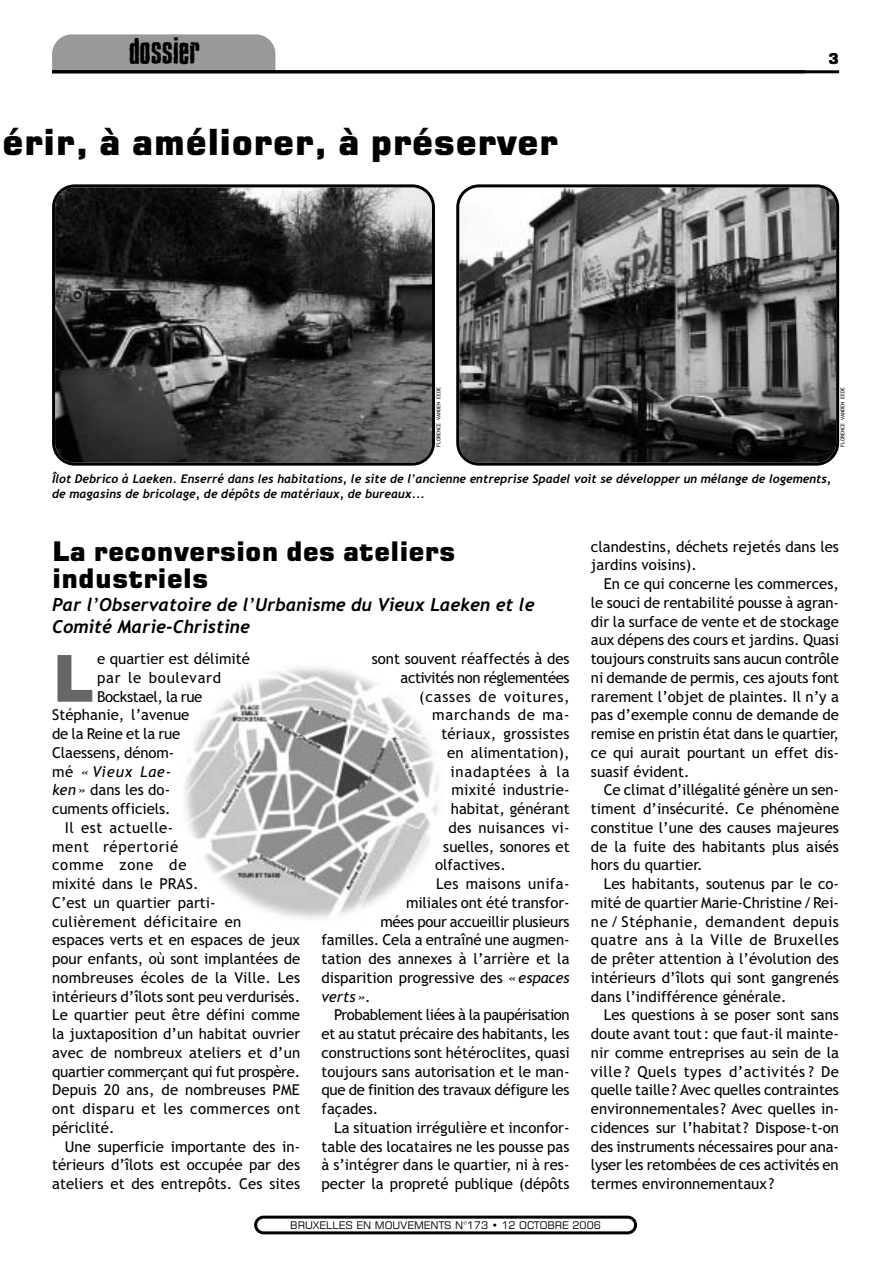
<style>
.page{position:relative;width:893px;height:1263px;background:#fff}
.page>*{position:absolute;margin:0;border:0;box-sizing:border-box;transform-origin:0 0}
.t1{font:64.2px "Square 721 Blk";color:#666}
.t2{font:36px "Square 721 Blk";color:#000}
.t3{font:36px "Blue Cake";letter-spacing:-.01em;color:#000}
.t4{font:27px/27px "Square 721 Blk";color:#000}
.t5{font:italic 700 18px/22.5px "Trebuchet";color:#000}
.t6{font:15px/18.8px "Trebuchet MS";color:#000;text-align:justify}
.t7{font:15px "Trebuchet MS";letter-spacing:-.02em;color:#000}
.t8{font:15px "Trebuchet MS";letter-spacing:-.03em;color:#000}
.t9{font:15px "Trebuchet MS";letter-spacing:.05em;color:#000}
.t10{font:15px "Trebuchet MS";letter-spacing:.03em;color:#000}
.t11{font:15px "Trebuchet MS";letter-spacing:.025em;color:#000}
.t12{font:15px "Trebuchet MS";letter-spacing:.045em;color:#000}
.t13{font:italic 15px "Trebuchet MS";letter-spacing:.035em;color:#000}
.t14{font:15px "Trebuchet MS";letter-spacing:-.025em;color:#000}
.t15{font:15px "Square 721 Blk";color:#000}
.t16{font:italic 700 12px/15px "Trebuchet";color:#000}
.t17{font:10.5px "Square 721 BT";color:#000}
.t18{font:5.25px "Trebuchet MS";color:#000}
.s1{font-style:normal}
.s2{font-style:italic}
</style>
<div class="page">
<div style="left:52px;top:34px;width:223px;height:75px;background:#999;border-radius:20px"></div>
<div style="left:52px;top:72px;width:223px;height:56px;background:#fff"></div>
<hr style="left:52px;top:70px;width:787px;height:3px;background:#000">
<div style="left:254px;top:1216px;width:383px;height:18px;border:3px solid #000;border-radius:8px"></div>
<img style="left:184px;top:667px;width:255px;height:252px">
<img style="left:55px;top:187px;width:377px;height:276px;border-radius:20px">
<div style="left:52px;top:184px;width:383px;height:282px;border:3px solid #000;border-radius:21px"></div>
<img style="left:459px;top:187px;width:377px;height:276px;border-radius:20px">
<div style="left:456px;top:184px;width:383px;height:282px;border:3px solid #000;border-radius:21px"></div>
<h2 class="t3" style="left:128px;top:38px;width:72px">dossier</h2>
<h2 class="t2" style="left:2px;top:129px;width:557px">érir, à améliorer, à préserver</h2>
<p class="t15" style="left:828px;top:54px;width:12px">3</p>
<p class="t18" style="left:436px;top:447px;width:61px;rotate:-90deg">FLORENCE VANDEN EEDE</p>
<p class="t18" style="left:840px;top:447px;width:61px;rotate:-90deg">FLORENCE VANDEN EEDE</p>
<p class="t16" style="left:52px;top:473px;width:780px">Îlot Debrico à Laeken. Enserré dans les habitations, le site de l’ancienne entreprise Spadel voit se développer un mélange de logements, de magasins de bricolage, de dépôts de matériaux, de bureaux...</p>
<h3 class="t4" style="left:52px;top:540px;width:405px">La reconversion des ateliers industriels</h3>
<p class="t5" style="left:52px;top:595px;width:484px">Par l’Observatoire de l’Urbanisme du Vieux Laeken et le<br>Comité Marie-Christine</p>
<h1 class="t1" style="left:52px;top:655px;width:43px">L</h1>
<p class="t6" style="left:97px;top:651px;width:154px">e quartier est délimité</p>
<p class="t12" style="left:97px;top:672px;width:126px">par le boulevard</p>
<p class="t14" style="left:97px;top:691px;width:107px">Bockstael, la rue</p>
<p class="t6" style="left:52px;top:707px;width:139px">Stéphanie, l’avenue</p>
<p class="t6" style="left:52px;top:726px;width:130px">de la Reine et la rue</p>
<p class="t6" style="left:52px;top:745px;width:124px">Claessens, dénom-</p>
<p class="t13" style="left:52px;top:766px;width:121px"><span class="s1">mé</span> « Vieux Lae-</p>
<p class="t6" style="left:52px;top:782px;width:120px"><span class="s2">ken»</span> dans les do-</p>
<p class="t6" style="left:52px;top:801px;width:120px">cuments officiels.</p>
<p class="t10" style="left:65px;top:822px;width:110px">Il est actuelle-</p>
<p class="t9" style="left:52px;top:841px;width:128px">ment répertorié</p>
<p class="t9" style="left:52px;top:859px;width:136px">comme zone de</p>
<p class="t6" style="left:52px;top:876px;width:148px">mixité dans le PRAS.</p>
<p class="t6" style="left:52px;top:895px;width:165px">C’est un quartier parti-</p>
<p class="t11" style="left:52px;top:916px;width:191px">culièrement déficitaire en</p>
<p class="t6" style="left:52px;top:932px;width:249px">espaces verts et en espaces de jeux</p>
<p class="t6" style="left:52px;top:951px;width:249px">pour enfants, où sont implantées de</p>
<p class="t6" style="left:52px;top:970px;width:249px">nombreuses écoles de la Ville. Les</p>
<p class="t6" style="left:52px;top:988px;width:249px">intérieurs d’îlots sont peu verdurisés.</p>
<p class="t6" style="left:52px;top:1007px;width:249px">Le quartier peut être défini comme</p>
<p class="t6" style="left:52px;top:1026px;width:249px">la juxtaposition d’un habitat ouvrier</p>
<p class="t6" style="left:52px;top:1045px;width:250px">avec de nombreux ateliers et d’un</p>
<p class="t7" style="left:52px;top:1066px;width:250px">quartier commerçant qui fut prospère.</p>
<p class="t6" style="left:52px;top:1082px;width:249px">Depuis 20 ans, de nombreuses PME</p>
<p class="t10" style="left:52px;top:1103px;width:250px">ont disparu et les commerces ont</p>
<p class="t6" style="left:52px;top:1120px;width:64px">périclité.</p>
<p class="t6" style="left:65px;top:1138px;width:237px">Une superficie importante des in-</p>
<p class="t6" style="left:52px;top:1157px;width:249px">térieurs d’îlots est occupée par des</p>
<p class="t6" style="left:52px;top:1176px;width:250px">ateliers et des entrepôts. Ces sites</p>
<p class="t6" style="left:372px;top:651px;width:199px">sont souvent réaffectés à des</p>
<p class="t8" style="left:400px;top:672px;width:170px">activités non réglementées</p>
<p class="t9" style="left:419px;top:691px;width:152px">(casses de voitures,</p>
<p class="t12" style="left:432px;top:709px;width:139px">marchands de ma-</p>
<p class="t6" style="left:441px;top:726px;width:130px">tériaux, grossistes</p>
<p class="t6" style="left:447px;top:745px;width:124px">en alimentation),</p>
<p class="t9" style="left:450px;top:766px;width:121px">inadaptées à la</p>
<p class="t6" style="left:451px;top:782px;width:120px">mixité industrie-</p>
<p class="t6" style="left:451px;top:801px;width:120px">habitat, générant</p>
<p class="t6" style="left:448px;top:820px;width:123px">des nuisances vi-</p>
<p class="t6" style="left:443px;top:838px;width:128px">suelles, sonores et</p>
<p class="t6" style="left:435px;top:857px;width:72px">olfactives.</p>
<p class="t11" style="left:436px;top:878px;width:135px">Les maisons unifa-</p>
<p class="t6" style="left:406px;top:895px;width:165px">miliales ont été transfor-</p>
<p class="t7" style="left:380px;top:916px;width:191px">mées pour accueillir plusieurs</p>
<p class="t6" style="left:321px;top:932px;width:249px">familles. Cela a entraîné une augmen-</p>
<p class="t6" style="left:321px;top:951px;width:249px">tation des annexes à l’arrière et la</p>
<p class="t6" style="left:321px;top:970px;width:250px">disparition progressive des <span class="s2">«espaces</span></p>
<p class="t13" style="left:321px;top:991px;width:51px">verts»<span class="s1">.</span></p>
<p class="t8" style="left:334px;top:1009px;width:237px">Probablement liées à la paupérisation</p>
<p class="t6" style="left:321px;top:1026px;width:250px">et au statut précaire des habitants, les</p>
<p class="t6" style="left:321px;top:1045px;width:250px">constructions sont hétéroclites, quasi</p>
<p class="t6" style="left:321px;top:1063px;width:249px">toujours sans autorisation et le man-</p>
<p class="t7" style="left:321px;top:1084px;width:249px">que de finition des travaux défigure les</p>
<p class="t6" style="left:321px;top:1101px;width:58px">façades.</p>
<p class="t6" style="left:334px;top:1120px;width:237px">La situation irrégulière et inconfor-</p>
<p class="t6" style="left:321px;top:1138px;width:249px">table des locataires ne les pousse pas</p>
<p class="t6" style="left:321px;top:1157px;width:249px">à s’intégrer dans le quartier, ni à res-</p>
<p class="t6" style="left:321px;top:1176px;width:249px">pecter la propreté publique (dépôts</p>
<p class="t6" style="left:591px;top:538px;width:249px">clandestins, déchets rejetés dans les jardins voisins).</p>
<p class="t6" style="left:591px;top:576px;width:250px;text-indent:13px">En ce qui concerne les commerces, le souci de rentabilité pousse à agran&shy;dir la surface de vente et de stockage aux dépens des cours et jardins. Quasi toujours construits sans aucun contrôle ni demande de permis, ces ajouts font rarement l’objet de plaintes. Il n’y a pas d’exemple connu de demande de remise en pristin état dans le quartier, ce qui aurait pourtant un effet dis&shy;suasif évident.</p>
<p class="t6" style="left:591px;top:782px;width:250px;text-indent:13px">Ce climat d’illégalité génère un sen&shy;timent d’insécurité. Ce phénomène constitue l’une des causes majeures de la fuite des habitants plus aisés hors du quartier.</p>
<p class="t6" style="left:591px;top:876px;width:249px;text-indent:13px">Les habitants, soutenus par le co&shy;mité de quartier Marie-Christine/Rei&shy;ne / Stéphanie, demandent depuis quatre ans à la Ville de Bruxelles de prêter attention à l’évolution des intérieurs d’îlots qui sont gangrenés dans l’indifférence générale.</p>
<p class="t6" style="left:591px;top:1007px;width:250px;text-indent:13px">Les questions à se poser sont sans doute avant tout: que faut-il mainte&shy;nir comme entreprises au sein de la ville ? Quels types d’activités ? De quelle taille? Avec quelles contraintes environnementales? Avec quelles in&shy;cidences sur l’habitat? Dispose-t-on des instruments nécessaires pour ana&shy;lyser les retombées de ces activités en termes environnementaux?</p>
<p class="t17" style="left:290px;top:1221px;width:312px">BRUXELLES EN MOUVEMENTS N°173 • 12 OCTOBRE 2006</p>
</div>
